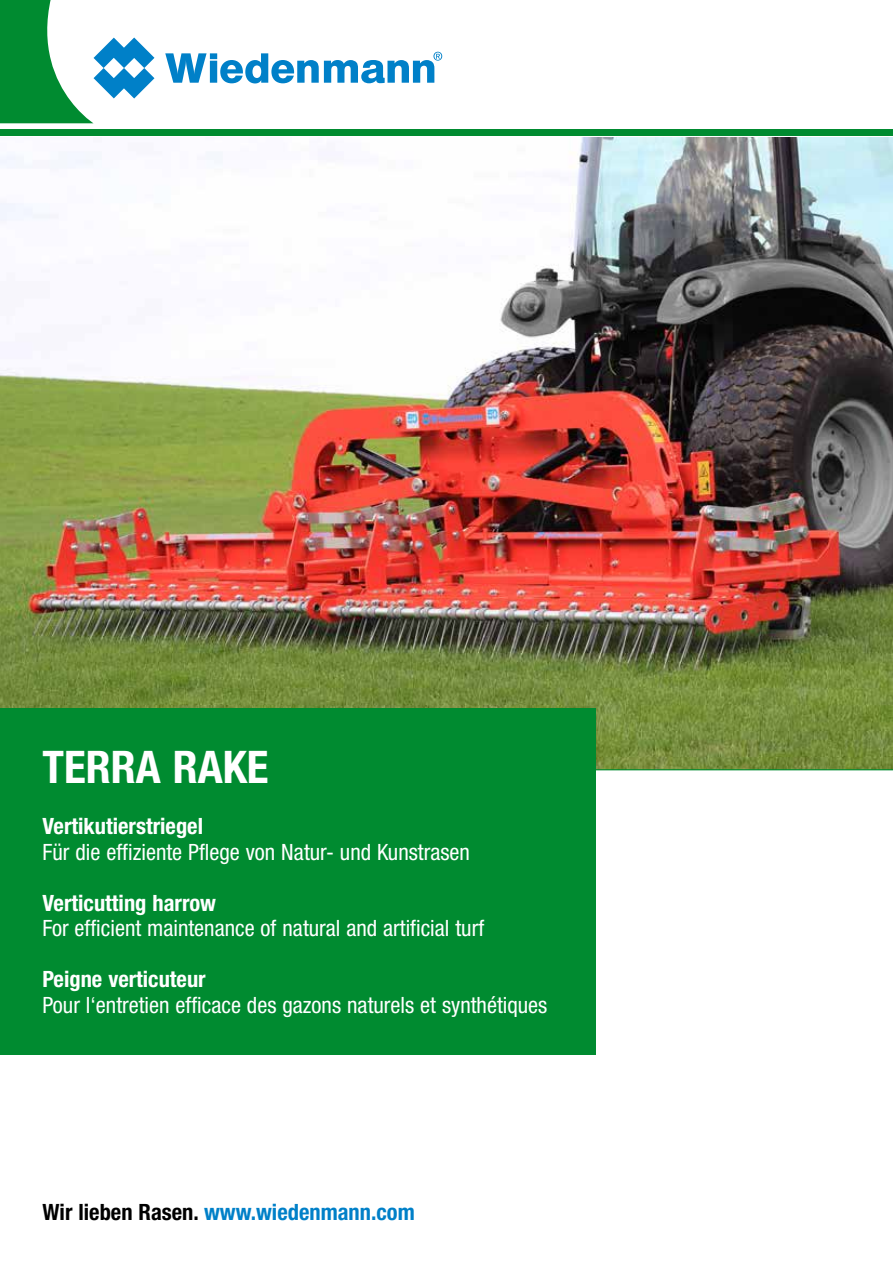
<style>
.page{position:relative;width:893px;height:1263px;background:#fff}
.page>*{position:absolute;margin:0;border:0;box-sizing:border-box;transform-origin:0 0}
.t1{font:700 condensed 45px "Helvetica Neue LT Pro";color:#fff}
.t2{font:condensed 22.5px "Helvetica Neue LT Pro";color:#fff}
.t3{font:700 condensed 22.5px "Helvetica Neue LT Pro";color:#fff}
.t4{font:700 condensed 22.5px "Helvetica Neue LT Pro";color:#0080c8}
.s1{color:#000}
</style>
<div class="page">
<img style="left:0;top:137px;width:893px;height:632px">
<hr style="left:0;top:769px;width:893px;height:1px;background:#008b30">
<div style="left:0;top:708px;width:595px;height:347px;background:#008b30"></div>
<svg style="left:165px;top:52px;width:277px;height:31px"></svg>
<div style="left:0;top:130px;width:893px;height:6px;background:#008b30"></div>
<svg style="left:0;top:0;width:154px;height:123px"></svg>
<h1 class="t1" style="left:43px;top:740px;width:228px">TERRA RAKE</h1>
<p class="t3" style="left:43px;top:812px;width:162px">Vertikutierstriegel</p>
<p class="t2" style="left:43px;top:839px;width:429px">Für die effiziente Pflege von Natur- und Kunstrasen</p>
<p class="t3" style="left:43px;top:889px;width:175px">Verticutting harrow</p>
<p class="t2" style="left:43px;top:915px;width:443px">For efficient maintenance of natural and artificial turf</p>
<p class="t3" style="left:43px;top:965px;width:165px">Peigne verticuteur</p>
<p class="t2" style="left:43px;top:992px;width:506px">Pour l‘entretien efficace des gazons naturels et synthétiques</p>
<p class="t4" style="left:43px;top:1199px;width:374px"><span class="s1">Wir lieben Rasen.</span> www.wiedenmann.com</p>
</div>
